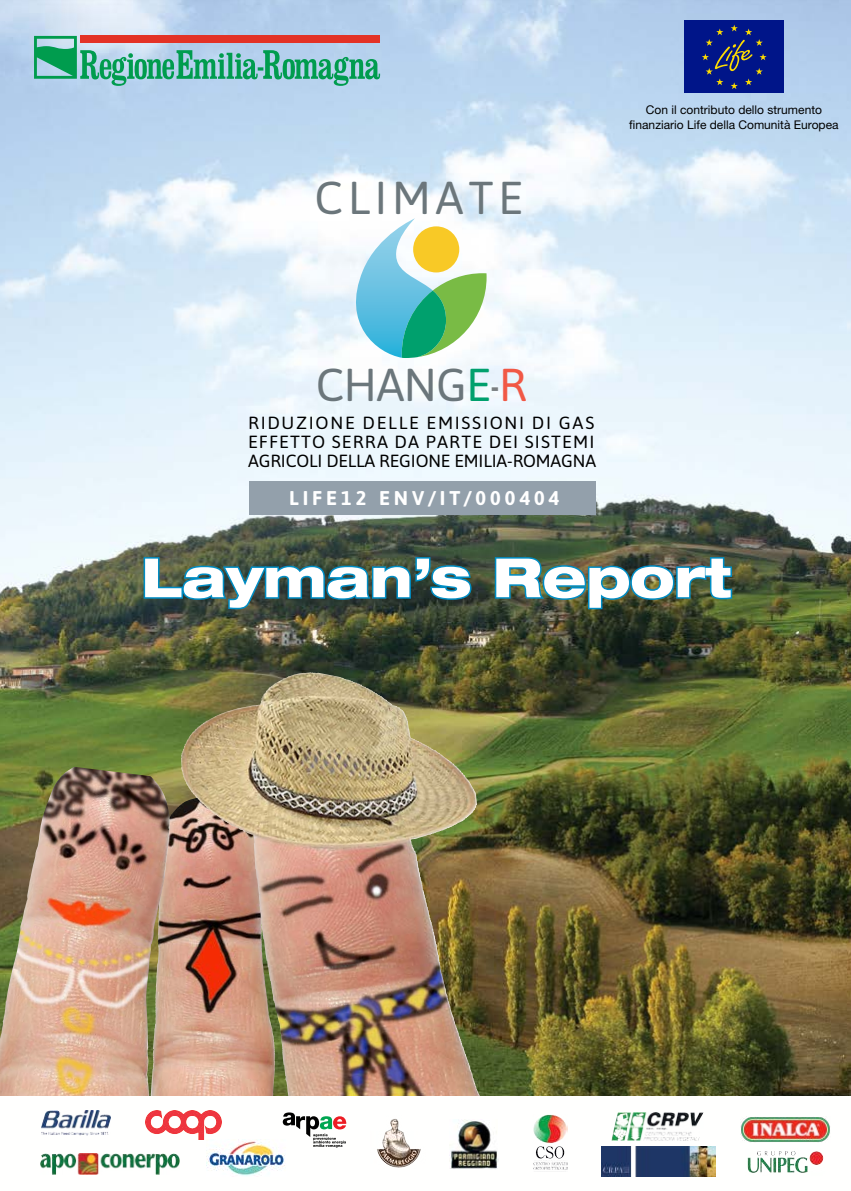
<style>
.page{position:relative;width:851px;height:1191px;background:#fff}
.page>*{position:absolute;margin:0;border:0;box-sizing:border-box;transform-origin:0 0}
.t1{font:800 expanded 54px "Helvetica Neue LT Std";color:#fff}
.t2{font:46px "Asap";letter-spacing:.1em;color:#6b767b}
.t3{font:700 19.8px "Asap";letter-spacing:.2em;color:#fff}
.t4{font:17.6px/19.2px "Asap";letter-spacing:-.01em;color:#000;text-align:justify}
.t5{font:12px/14.4px "Helvetica Neue LT Std";color:#000;text-align:center}
.s1{color:#00a06d}
.s2{font-family:"Arial";color:#797e80}
.s3{color:#f15845}
</style>
<div class="page">
<img style="left:0;top:0;width:850px;height:1096px">
<img style="left:170px;top:796px;width:38px;height:215px">
<img style="left:181px;top:672px;width:124px;height:197px">
<img style="left:0;top:758px;width:170px;height:338px">
<div style="left:684px;top:21px;width:100px;height:72px;background:#001589"></div>
<svg style="left:702px;top:25px;width:64px;height:64px"></svg>
<svg style="left:34px;top:36px;width:346px;height:50px;background:#87afa6"></svg>
<svg style="left:340px;top:218px;width:146px;height:140px"></svg>
<div style="left:413px;top:226px;width:46px;height:46px;background:#f8c926;border-radius:50%"></div>
<div style="left:248px;top:481px;width:347px;height:34px;background:#93a0ab"></div>
<svg style="left:142px;top:555px;width:331px;height:56px;background:#2f595a"></svg>
<img style="left:493px;top:555px;width:240px;height:56px">
<img style="left:41px;top:1153px;width:138px;height:21px">
<img style="left:41px;top:1110px;width:69px;height:25px">
<img style="left:145px;top:1110px;width:77px;height:29px">
<img style="left:602px;top:1147px;width:113px;height:29px">
<img style="left:612px;top:1112px;width:91px;height:28px">
<img style="left:533px;top:1114px;width:34px;height:56px">
<img style="left:206px;top:1139px;width:79px;height:37px">
<img style="left:377px;top:1119px;width:44px;height:49px">
<img style="left:449px;top:1119px;width:49px;height:50px">
<img style="left:747px;top:1151px;width:77px;height:22px">
<svg style="left:283px;top:1112px;width:63px;height:35px"></svg>
<img style="left:740px;top:1116px;width:89px;height:26px">
<h2 class="t2" style="left:314px;top:171px;width:210px">CLIMATE</h2>
<p class="t5" style="left:629px;top:103px;width:211px">Con il contributo dello strumento finanziario Life della Comunità Europea</p>
<h2 class="t2" style="left:315px;top:358px;width:213px">CHANG<span class="s1">E</span><span class="s2">-</span><span class="s3">R</span></h2>
<p class="t4" style="left:248px;top:413px;width:349px">RIDUZIONE DELLE EMISSIONI DI GAS EFFETTO SERRA DA PARTE DEI SISTEMI AGRICOLI DELLA REGIONE EMILIA-ROMAGNA</p>
<p class="t3" style="left:289px;top:486px;width:271px">LIFE12 ENV/IT/000404</p>
<h1 class="t1" style="left:141px;top:543px;width:592px">Layman’s Report</h1>
</div>
